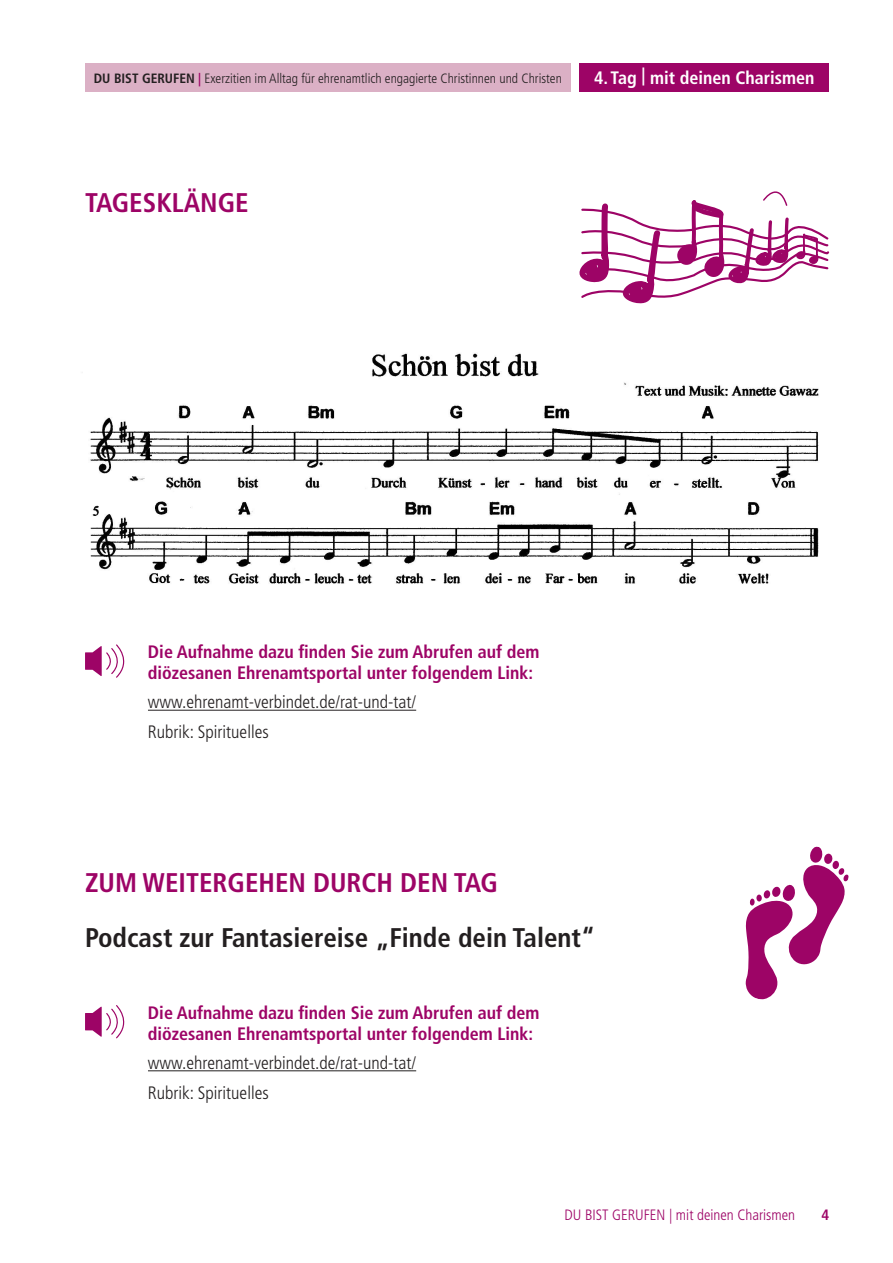
<style>
.page{position:relative;width:893px;height:1263px;background:#fff}
.page>*{position:absolute;margin:0;border:0;box-sizing:border-box;transform-origin:0 0}
.Headline{font:700 condensed 27px "Frutiger LT Std";color:#231f20}
.Headline-2{font:700 condensed 27px "Frutiger LT Std";color:#9d0466}
.Fließtext{font:700 condensed 18px/21px "Frutiger LT Std";color:#9d0466}
.Fließtext-2{font:300 condensed 18px "Frutiger LT Std";color:#231f20}
.t1{font:700 condensed 18px "Frutiger LT Std";color:#fff}
.t2{font:300 condensed 15px "Frutiger LT Std";color:#9d0466}
.t3{font:700 condensed 15px "Frutiger LT Std";color:#9d0466}
.t4{font:300 condensed 13.5px "Frutiger LT Std";color:#231f20}
.s1{font-weight:700}
.s2{font-weight:700;color:#9d0466}
</style>
<div class="page">
<div style="left:579px;top:64px;width:250px;height:28px;background:#9d0466"></div>
<div style="left:85px;top:64px;width:486px;height:28px;background:#dbb0c5"></div>
<img style="left:90px;top:353px;width:729px;height:231px">
<svg style="left:579px;top:191px;width:250px;height:112px"></svg>
<svg style="left:746px;top:846px;width:103px;height:154px"></svg>
<svg style="left:85px;top:644px;width:39px;height:34px"></svg>
<svg style="left:85px;top:1005px;width:39px;height:33px"></svg>
<hr style="left:148px;top:710px;width:268px;height:1px;background:#231f20">
<hr style="left:148px;top:1070px;width:268px;height:1px;background:#231f20">
<p class="t4" style="left:94px;top:71px;width:470px"><span class="s1">DU BIST GERUFEN</span> <span class="s2">|</span> Exerzitien im Alltag für ehrenamtlich engagierte Christinnen und Christen</p>
<p class="t1" style="left:594px;top:67px;width:222px">4. Tag | mit deinen Charismen</p>
<p class="Headline-2" style="left:85px;top:186px;width:165px">TAGESKLÄNGE</p>
<p class="Fließtext" style="left:148px;top:641px;width:393px">Die Aufnahme dazu finden Sie zum Abrufen auf dem diözesanen Ehrenamtsportal unter folgendem Link:</p>
<p class="Fließtext-2" style="left:148px;top:692px;width:270px">www.ehrenamt-verbindet.de/rat-und-tat/</p>
<p class="Fließtext-2" style="left:148px;top:721px;width:122px">Rubrik: Spirituelles</p>
<p class="Headline-2" style="left:85px;top:867px;width:414px">ZUM WEITERGEHEN DURCH DEN TAG</p>
<p class="Headline" style="left:85px;top:921px;width:511px">Podcast zur Fantasiereise „Finde dein Talent“</p>
<p class="Fließtext" style="left:148px;top:1002px;width:393px">Die Aufnahme dazu finden Sie zum Abrufen auf dem diözesanen Ehrenamtsportal unter folgendem Link:</p>
<p class="Fließtext-2" style="left:148px;top:1052px;width:270px">www.ehrenamt-verbindet.de/rat-und-tat/</p>
<p class="Fließtext-2" style="left:148px;top:1082px;width:122px">Rubrik: Spirituelles</p>
<p class="t2" style="left:564px;top:1207px;width:232px">DU BIST GERUFEN | mit deinen Charismen</p>
<p class="t3" style="left:821px;top:1206px;width:9px">4</p>
</div>
